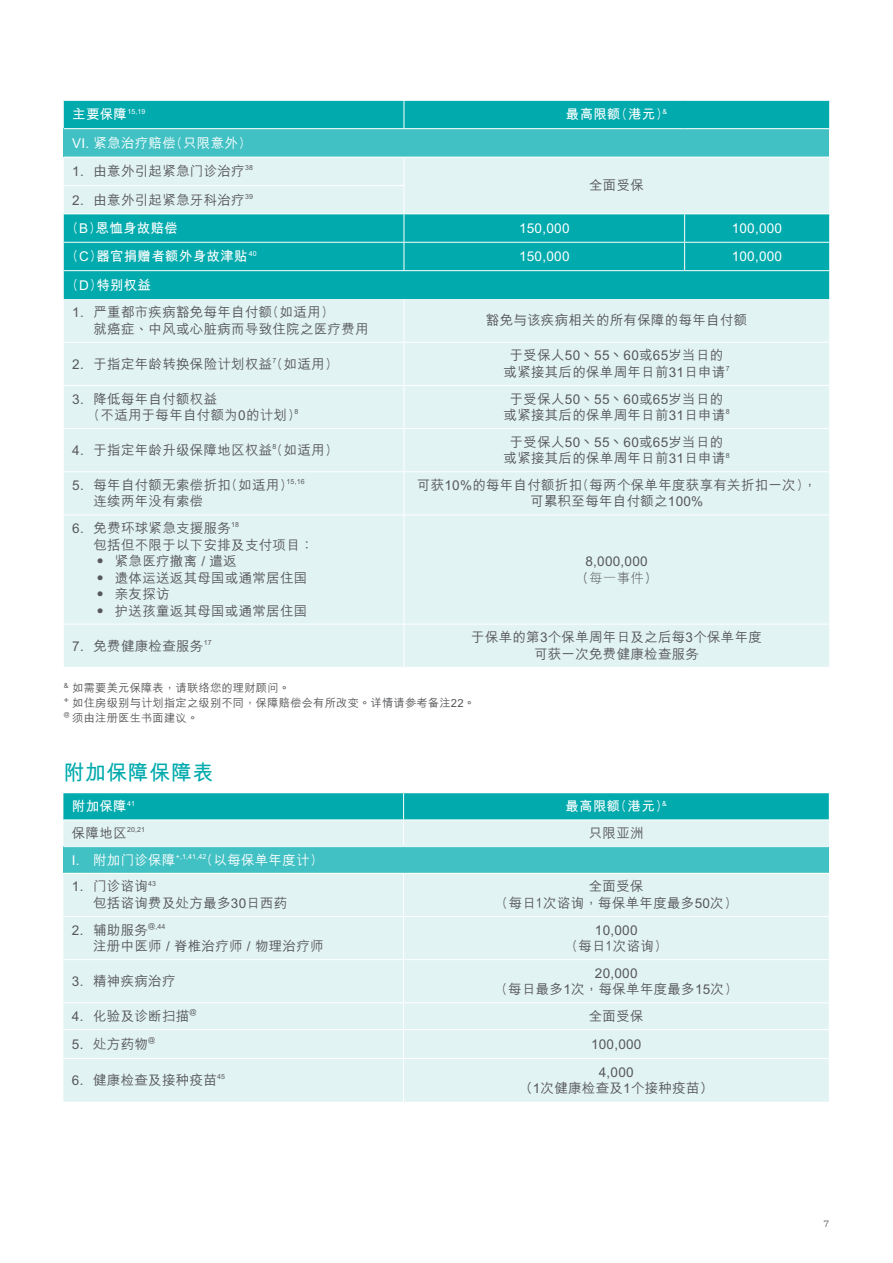
<style>
.page{position:relative;width:893px;height:1263px;background:#fff}
.page>*{position:absolute;margin:0;border:0;box-sizing:border-box;transform-origin:0 0}
.t1{font:700 21px "M Hei HKS";letter-spacing:.025em;color:#00aaad}
.t2{font:500 13.5px/16.5px "M Hei HKS";letter-spacing:.02em;color:#57585a;text-align:center}
.t3{font:500 13.5px "M Hei HKS";letter-spacing:.02em;color:#fff}
.t4{font:700 13.5px "M Hei HKS";letter-spacing:.02em;color:#fff}
.t5{font:500 11.25px/15px "M Hei HKS";letter-spacing:.02em;color:#57585a}
.t6{font:9px "Eina 04";color:#57585a}
.t7{font:500 7.05px "M Hei HKS";color:#57585a}
.t8{font:700 7.05px "M Hei HKS";color:#fff}
.s1{font-size:13.5px}
.s2{color:#fff}
.s3{font-weight:700;color:#fff}
.s4{font-weight:500}
.s5{font-weight:300}
</style>
<div class="page">
<div style="left:63px;top:874px;width:766px;height:228px;background:#e2f3f4"></div>
<div style="left:63px;top:847px;width:766px;height:26px;background:#41c1c4"></div>
<svg style="left:63px;top:793px;width:766px;height:53px;background:#72cfd1"></svg>
<hr style="left:403px;top:874px;width:1px;height:42px;background:#fff">
<hr style="left:403px;top:917px;width:1px;height:42px;background:#fff">
<hr style="left:403px;top:960px;width:1px;height:42px;background:#fff">
<svg style="left:403px;top:1003px;width:1px;height:55px"></svg>
<hr style="left:403px;top:1059px;width:1px;height:43px;background:#fff">
<hr style="left:63px;top:819px;width:341px;height:1px;background:#fff">
<hr style="left:404px;top:819px;width:425px;height:1px;background:#fff">
<hr style="left:63px;top:916px;width:341px;height:1px;background:#fff">
<hr style="left:63px;top:959px;width:341px;height:1px;background:#fff">
<hr style="left:63px;top:1002px;width:341px;height:1px;background:#fff">
<hr style="left:63px;top:1029px;width:341px;height:1px;background:#fff">
<hr style="left:404px;top:916px;width:425px;height:1px;background:#fff">
<hr style="left:404px;top:959px;width:425px;height:1px;background:#fff">
<hr style="left:404px;top:1002px;width:425px;height:1px;background:#fff">
<hr style="left:404px;top:1029px;width:425px;height:1px;background:#fff">
<hr style="left:63px;top:1058px;width:341px;height:1px;background:#fff">
<hr style="left:404px;top:1058px;width:425px;height:1px;background:#fff">
<div style="left:64px;top:101px;width:765px;height:27px;background:#00aaad"></div>
<div style="left:64px;top:129px;width:765px;height:28px;background:#41c1c4"></div>
<svg style="left:64px;top:158px;width:765px;height:509px;background:#bde7e8"></svg>
<svg style="left:684px;top:214px;width:1px;height:56px"></svg>
<svg style="left:404px;top:101px;width:1px;height:27px"></svg>
<hr style="left:64px;top:185px;width:340px;height:1px;background:#fff">
<hr style="left:64px;top:213px;width:340px;height:1px;background:#fff">
<hr style="left:404px;top:213px;width:281px;height:1px;background:#fff">
<hr style="left:685px;top:213px;width:144px;height:1px;background:#fff">
<hr style="left:404px;top:299px;width:1px;height:43px;background:#fff">
<hr style="left:64px;top:342px;width:340px;height:1px;background:#fff">
<hr style="left:404px;top:342px;width:281px;height:1px;background:#fff">
<hr style="left:404px;top:343px;width:1px;height:42px;background:#fff">
<hr style="left:685px;top:342px;width:144px;height:1px;background:#fff">
<hr style="left:64px;top:385px;width:340px;height:1px;background:#fff">
<hr style="left:404px;top:385px;width:281px;height:1px;background:#fff">
<hr style="left:404px;top:386px;width:1px;height:42px;background:#fff">
<hr style="left:685px;top:385px;width:144px;height:1px;background:#fff">
<hr style="left:64px;top:428px;width:340px;height:1px;background:#fff">
<hr style="left:404px;top:428px;width:281px;height:1px;background:#fff">
<hr style="left:404px;top:429px;width:1px;height:42px;background:#fff">
<hr style="left:685px;top:428px;width:144px;height:1px;background:#fff">
<hr style="left:64px;top:471px;width:340px;height:1px;background:#fff">
<hr style="left:404px;top:471px;width:281px;height:1px;background:#fff">
<hr style="left:404px;top:472px;width:1px;height:43px;background:#fff">
<hr style="left:685px;top:471px;width:144px;height:1px;background:#fff">
<hr style="left:64px;top:515px;width:340px;height:1px;background:#fff">
<hr style="left:404px;top:515px;width:281px;height:1px;background:#fff">
<hr style="left:404px;top:515px;width:1px;height:109px;background:#fff">
<hr style="left:685px;top:515px;width:144px;height:1px;background:#fff">
<hr style="left:64px;top:624px;width:340px;height:1px;background:#fff">
<hr style="left:404px;top:624px;width:281px;height:1px;background:#fff">
<hr style="left:404px;top:624px;width:1px;height:43px;background:#fff">
<hr style="left:685px;top:624px;width:144px;height:1px;background:#fff">
<hr style="left:64px;top:242px;width:340px;height:1px;background:#fff">
<hr style="left:404px;top:242px;width:281px;height:1px;background:#fff">
<svg style="left:404px;top:158px;width:1px;height:112px"></svg>
<hr style="left:64px;top:270px;width:340px;height:1px;background:#fff">
<hr style="left:404px;top:270px;width:281px;height:1px;background:#fff">
<hr style="left:685px;top:242px;width:144px;height:1px;background:#fff">
<hr style="left:685px;top:270px;width:144px;height:1px;background:#fff">
<p class="t8" style="left:72px;top:106px;width:75px"><span class="s1">主要保障</span>15,19</p>
<p class="t4" style="left:566px;top:105px;width:103px">最高限額(港元)<sup>&amp;</sup></p>
<p class="t3" style="left:72px;top:133px;width:174px">VI. 緊急治療賠償(只限意外)</p>
<p class="t2" style="left:72px;top:162px;width:182px">1. 由意外引起緊急門診治療<sup>38</sup></p>
<p class="t2" style="left:589px;top:176px;width:56px">全面受保</p>
<p class="t2" style="left:72px;top:184px;width:182px;line-height:28.3px;text-align:left">2. 由意外引起緊急牙科治療<sup>39 </sup><span class="s2">(</span><span class="s3">B</span><span class="s2">)</span><span class="s3">恩恤身故賠償</span></p>
<p class="t3" style="left:519px;top:218px;width:52px">150,000</p>
<p class="t3" style="left:732px;top:218px;width:52px">100,000</p>
<p class="t4" style="left:72px;top:246px;width:186px"><span class="s4">(</span>C<span class="s4">)</span>器官捐贈者額外身故津貼 <sup>40</sup></p>
<p class="t3" style="left:519px;top:246px;width:52px">150,000</p>
<p class="t3" style="left:732px;top:246px;width:52px">100,000</p>
<p class="t4" style="left:72px;top:275px;width:80px"><span class="s4">(</span>D<span class="s4">)</span>特別權益</p>
<p class="t2" style="left:94px;top:303px;width:277px;text-align:left;text-indent:-21px">1. 嚴重都市疾病豁免每年自付額(如適用)<br>就癌症、中風或心臟病而導致住院之醫療費用</p>
<p class="t2" style="left:486px;top:311px;width:263px">豁免與該疾病相關的所有保障的每年自付額</p>
<p class="t2" style="left:72px;top:354px;width:261px">2. 於指定年齡轉換保險計劃權益<sup>7</sup>(如適用)</p>
<p class="t2" style="left:504px;top:346px;width:228px">於受保人50丶55丶60或65歲當日的或緊接其後的保單週年日前31日申請<sup>7</sup></p>
<p class="t2" style="left:94px;top:389px;width:206px;text-align:left;text-indent:-21px">3. 降低每年自付額權益<br>(不適用於每年自付額為0的計劃)<sup>8</sup></p>
<p class="t2" style="left:504px;top:389px;width:228px">於受保人50丶55丶60或65歲當日的或緊接其後的保單週年日前31日申請<sup>8</sup></p>
<p class="t2" style="left:72px;top:441px;width:261px">4. 於指定年齡升級保障地區權益<sup>8</sup>(如適用)</p>
<p class="t2" style="left:504px;top:432px;width:228px">於受保人50丶55丶60或65歲當日的或緊接其後的保單週年日前31日申請<sup>8</sup></p>
<p class="t2" style="left:94px;top:476px;width:213px;text-align:left;text-indent:-21px">5. 每年自付額無索償折扣(如適用)<sup>15,16</sup>連續兩年沒有索償</p>
<p class="t2" style="left:417px;top:476px;width:401px">可獲10%的每年自付額折扣(每兩個保單年度獲享有關折扣一次)，可累積至每年自付額之100%</p>
<p class="t2" style="left:94px;top:519px;width:222px;text-align:left;text-indent:-21px">6. 免費環球緊急支援服務<sup>18<br></sup>包括但不限於以下安排及支付項目：</p>
<p class="t2" style="left:94px;top:552px;width:145px">• 緊急醫療撤離 / 遣返</p>
<p class="t2" style="left:94px;top:568px;width:215px">• 遺體運送返其母國或通常居住國</p>
<p class="t2" style="left:94px;top:585px;width:78px">• 親友探訪</p>
<p class="t2" style="left:94px;top:601px;width:215px">• 護送孩童返其母國或通常居住國</p>
<p class="t2" style="left:582px;top:552px;width:70px;text-align:left">8,000,000 (<span class="s5">每一事件</span>)</p>
<p class="t2" style="left:72px;top:636px;width:141px">7. 免費健康檢查服務<sup>17</sup></p>
<p class="t2" style="left:471px;top:628px;width:292px">於保單的第3個保單週年日及之後每3個保單年度可獲一次免費健康檢查服務</p>
<p class="t5" style="left:64px;top:679px;width:413px"><sup>&amp;</sup> 如需要美元保障表，請聯絡您的理財顧問。<br><sup>+</sup> 如住房級別與計劃指定之級別不同，保障賠償會有所改變。詳情請參考備註22。<sup>＠</sup>須由註冊醫生書面建議。</p>
<h1 class="t1" style="left:63px;top:757px;width:152px">附加保障保障表</h1>
<p class="t4" style="left:72px;top:797px;width:65px">附加保障<sup>41</sup></p>
<p class="t4" style="left:565px;top:797px;width:103px">最高限額(港元)<sup>&amp;</sup></p>
<p class="t7" style="left:72px;top:825px;width:75px"><span class="s1">保障地區</span>20,21</p>
<p class="t2" style="left:589px;top:824px;width:56px">只限亞洲</p>
<p class="t3" style="left:72px;top:850px;width:246px">I. 附加門診保障<sup>+,1,41,42</sup>(以每保單年度計)</p>
<p class="t2" style="left:93px;top:877px;width:196px;text-align:left;text-indent:-21px">1. 門診諮詢<sup>43<br></sup>包括諮詢費及處方最多30日西藥</p>
<p class="t2" style="left:502px;top:877px;width:227px">全面受保<br>（每日1次諮詢，每保單年度最多50次）</p>
<p class="t2" style="left:93px;top:920px;width:232px;text-align:left;text-indent:-21px">2. 輔助服務<sup>＠,44<br></sup>註冊中醫師 / 脊椎治療師 / 物理治療師</p>
<p class="t2" style="left:571px;top:920px;width:87px">10,000<br>（每日1次諮詢）</p>
<p class="t2" style="left:72px;top:972px;width:105px">3. 精神疾病治療</p>
<p class="t2" style="left:501px;top:963px;width:231px">20,000<br>(每日最多1次，每保單年度最多15次)</p>
<p class="t2" style="left:72px;top:1007px;width:126px">4. 化驗及診斷掃描<sup>＠</sup></p>
<p class="t2" style="left:589px;top:1007px;width:56px">全面受保</p>
<p class="t2" style="left:72px;top:1035px;width:85px">5. 處方藥物<sup>＠</sup></p>
<p class="t2" style="left:591px;top:1035px;width:52px">100,000</p>
<p class="t2" style="left:72px;top:1071px;width:155px">6. 健康檢查及接種疫苗<sup>45</sup></p>
<p class="t2" style="left:519px;top:1062px;width:196px">4,000<br>（1次健康檢查及1個接種疫苗）</p>
<p class="t6" style="left:824px;top:1217px;width:7px">7</p>
</div>
